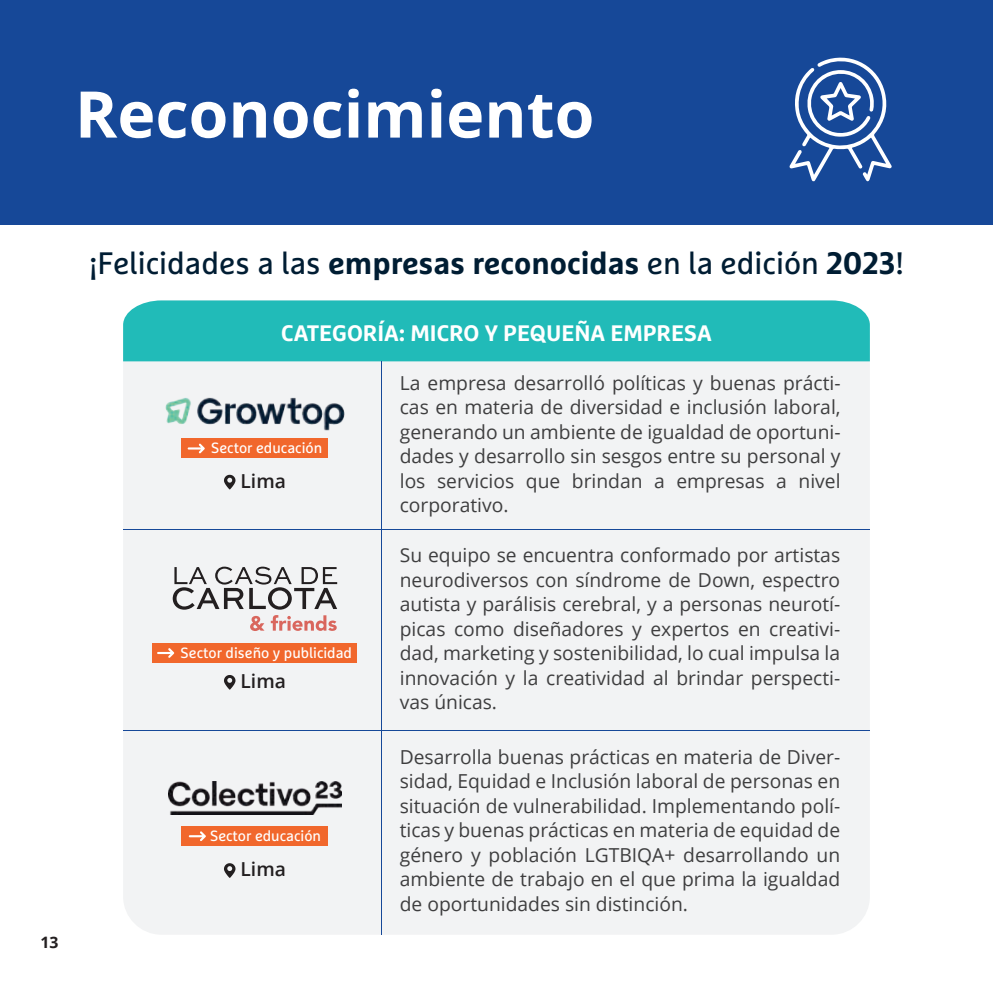
<style>
.page{position:relative;width:993px;height:993px;background:#fff}
.page>*{position:absolute;margin:0;border:0;box-sizing:border-box;transform-origin:0 0}
.t1{font:700 64.4px "Open Sans";color:#fff}
.t2{font:30.97px "Marselis Pro";color:#001d33}
.t3{font:700 22.4px "Marselis Pro";color:#fff}
.t4{font:19.25px/24.5px "Open Sans";color:#3e3e3f;text-align:justify}
.t5{font:600 19.25px "Open Sans";color:#231f20}
.t6{font:700 15.75px "Open Sans";color:#231f20}
.t7{font:14.88px "Marselis Pro";color:#fff}
.s1{font-weight:700}
</style>
<div class="page">
<div style="left:0;top:0;width:992px;height:224px;background:#164898"></div>
<div style="left:123px;top:300px;width:746px;height:634px;background:#f2f3f4;border-radius:38px"></div>
<div style="left:123px;top:300px;width:746px;height:61px;background:#21bbb8"></div>
<hr style="left:123px;top:529px;width:746px;height:1px;background:#164898">
<hr style="left:123px;top:729px;width:746px;height:1px;background:#164898">
<svg style="left:789px;top:57px;width:102px;height:124px"></svg>
<hr style="left:380px;top:361px;width:1px;height:573px;background:#164898">
<img style="left:165px;top:397px;width:180px;height:33px">
<div style="left:182px;top:438px;width:146px;height:20px;background:#f1672c"></div>
<svg style="left:187px;top:443px;width:18px;height:10px"></svg>
<svg style="left:224px;top:474px;width:11px;height:15px"></svg>
<div style="left:153px;top:643px;width:204px;height:19px;background:#f1672c"></div>
<svg style="left:157px;top:648px;width:17px;height:9px"></svg>
<svg style="left:173px;top:566px;width:164px;height:43px"></svg>
<svg style="left:250px;top:615px;width:14px;height:15px"></svg>
<svg style="left:271px;top:615px;width:65px;height:15px"></svg>
<svg style="left:224px;top:675px;width:11px;height:14px"></svg>
<img style="left:168px;top:781px;width:174px;height:33px">
<div style="left:182px;top:826px;width:146px;height:19px;background:#f1672c"></div>
<svg style="left:189px;top:831px;width:17px;height:9px"></svg>
<svg style="left:224px;top:863px;width:11px;height:14px"></svg>
<h1 class="t1" style="left:75px;top:69px;width:521px">Reconocimiento</h1>
<p class="t6" style="left:41px;top:930px;width:19px">13</p>
<h2 class="t2" style="left:89px;top:244px;width:816px">¡Felicidades a las <span class="s1">empresas reconocidas</span> en la edición <span class="s1">2023</span>!</h2>
<p class="t3" style="left:281px;top:319px;width:432px">CATEGORÍA: MICRO Y PEQUEÑA EMPRESA</p>
<p class="t4" style="left:399px;top:369px;width:442px">La empresa desarrolló políticas y buenas prácti&shy;cas en materia de diversidad e inclusión laboral, generando un ambiente de igualdad de oportuni&shy;dades y desarrollo sin sesgos entre su personal y los servicios que brindan a empresas a nivel corporativo.</p>
<p class="t4" style="left:399px;top:542px;width:442px">Su equipo se encuentra conformado por artistas neurodiversos con síndrome de Down, espectro autista y parálisis cerebral, y a personas neurotí&shy;picas como diseñadores y expertos en creativi&shy;dad, marketing y sostenibilidad, lo cual impulsa la innovación y la creatividad al brindar perspecti&shy;vas únicas.</p>
<p class="t4" style="left:399px;top:743px;width:442px">Desarrolla buenas prácticas en materia de Diver&shy;sidad, Equidad e Inclusión laboral de personas en situación de vulnerabilidad. Implementando polí&shy;ticas y buenas prácticas en materia de equidad de género y población LGTBIQA+ desarrollando un ambiente de trabajo en el que prima la igualdad de oportunidades sin distinción.</p>
<p class="t7" style="left:211px;top:438px;width:112px">Sector educación</p>
<p class="t5" style="left:240px;top:467px;width:47px">Lima</p>
<p class="t7" style="left:180px;top:643px;width:173px">Sector diseño y publicidad</p>
<p class="t5" style="left:240px;top:667px;width:47px">Lima</p>
<p class="t7" style="left:210px;top:826px;width:112px">Sector educación</p>
<p class="t5" style="left:240px;top:855px;width:47px">Lima</p>
</div>
